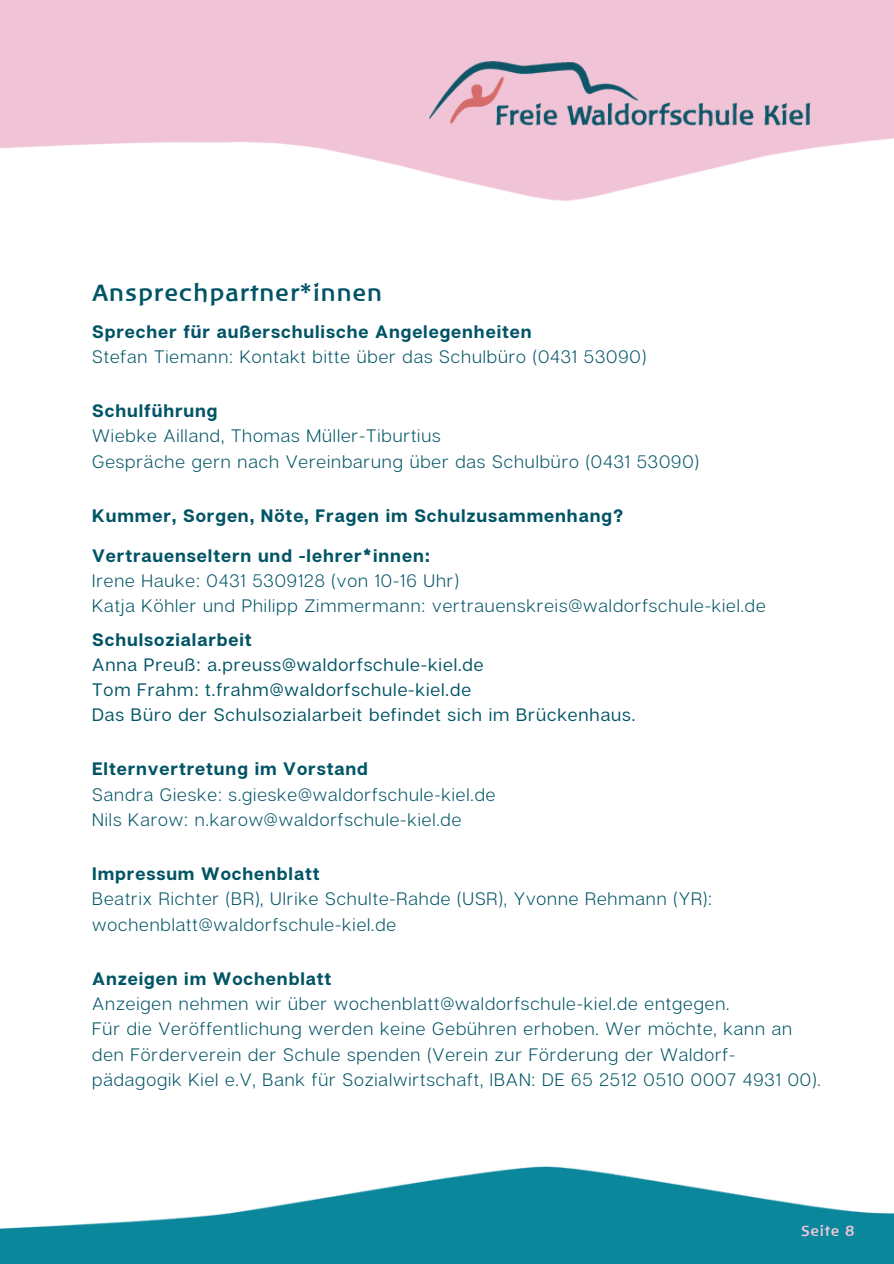
<style>
.page{position:relative;width:894px;height:1264px;background:#fff}
.page>*{position:absolute;margin:0;border:0;box-sizing:border-box;transform-origin:0 0}
.t1{font:700 24px "Baar Philos";letter-spacing:.05em;color:#005465}
.t2{font:300 18px/25.2px "Articulat CF";letter-spacing:.05em;color:#005465}
.t3{font:18px/25.2px "Articulat CF";letter-spacing:.05em;color:#005465}
.t4{font:700 18px "Articulat CF";letter-spacing:.05em;color:#005465}
.t5{font:700 15px "Baar Philos";letter-spacing:.05em;color:#f2c6da}
.s1{font-weight:700}
</style>
<div class="page">
<img style="left:0;top:0;width:893px;height:201px">
<img style="left:0;top:1166px;width:893px;height:97px">
<img style="left:429px;top:61px;width:380px;height:66px">
<p class="t1" style="left:92px;top:279px;width:291px">Ansprechpartner*innen</p>
<h1 class="t2" style="left:92px;top:318px;width:555px"><span class="s1">Sprecher für außerschulische Angelegenheiten<br></span>Stefan Tiemann: Kontakt bitte über das Schulbüro (0431 53090)</h1>
<h3 class="t2" style="left:92px;top:398px;width:608px"><span class="s1">Schulführung<br></span>Wiebke Ailland, Thomas Müller-Tiburtius<br>Gespräche gern nach Vereinbarung über das Schulbüro (0431 53090)</h3>
<h3 class="t4" style="left:92px;top:504px;width:532px">Kummer, Sorgen, Nöte, Fragen im Schulzusammenhang?</h3>
<h2 class="t2" style="left:92px;top:542px;width:674px"><span class="s1">Vertrauenseltern und -lehrer*innen:<br></span>Irene Hauke: 0431 5309128 (von 10-16 Uhr)<br>Katja Köhler und Philipp Zimmermann: vertrauenskreis@waldorfschule-kiel.de</h2>
<h3 class="t3" style="left:92px;top:626px;width:544px"><span class="s1">Schulsozialarbeit<br></span>Anna Preuß: a.preuss@waldorfschule-kiel.de<br>Tom Frahm: t.frahm@waldorfschule-kiel.de<br>Das Büro der Schulsozialarbeit befindet sich im Brückenhaus.</h3>
<h3 class="t2" style="left:92px;top:756px;width:404px"><span class="s1">Elternvertretung im Vorstand<br></span>Sandra Gieske: s.gieske@waldorfschule-kiel.de<br>Nils Karow: n.karow@waldorfschule-kiel.de</h3>
<h3 class="t2" style="left:92px;top:860px;width:621px"><span class="s1">Impressum Wochenblatt<br></span>Beatrix Richter (BR), Ulrike Schulte-Rahde (USR), Yvonne Rehmann (YR): wochenblatt@waldorfschule-kiel.de</h3>
<h3 class="t2" style="left:92px;top:965px;width:729px"><span class="s1">Anzeigen im Wochenblatt<br></span>Anzeigen nehmen wir über wochenblatt@waldorfschule-kiel.de entgegen.<br>Für die Veröffentlichung werden keine Gebühren erhoben. Wer möchte, kann an den Förderverein der Schule spenden (Verein zur Förderung der Waldorf&shy;pädagogik Kiel e.V, Bank für Sozialwirtschaft, IBAN: DE 65 2512 0510 0007 4931 00).</h3>
<p class="t5" style="left:800px;top:1222px;width:55px">Seite 8</p>
</div>
